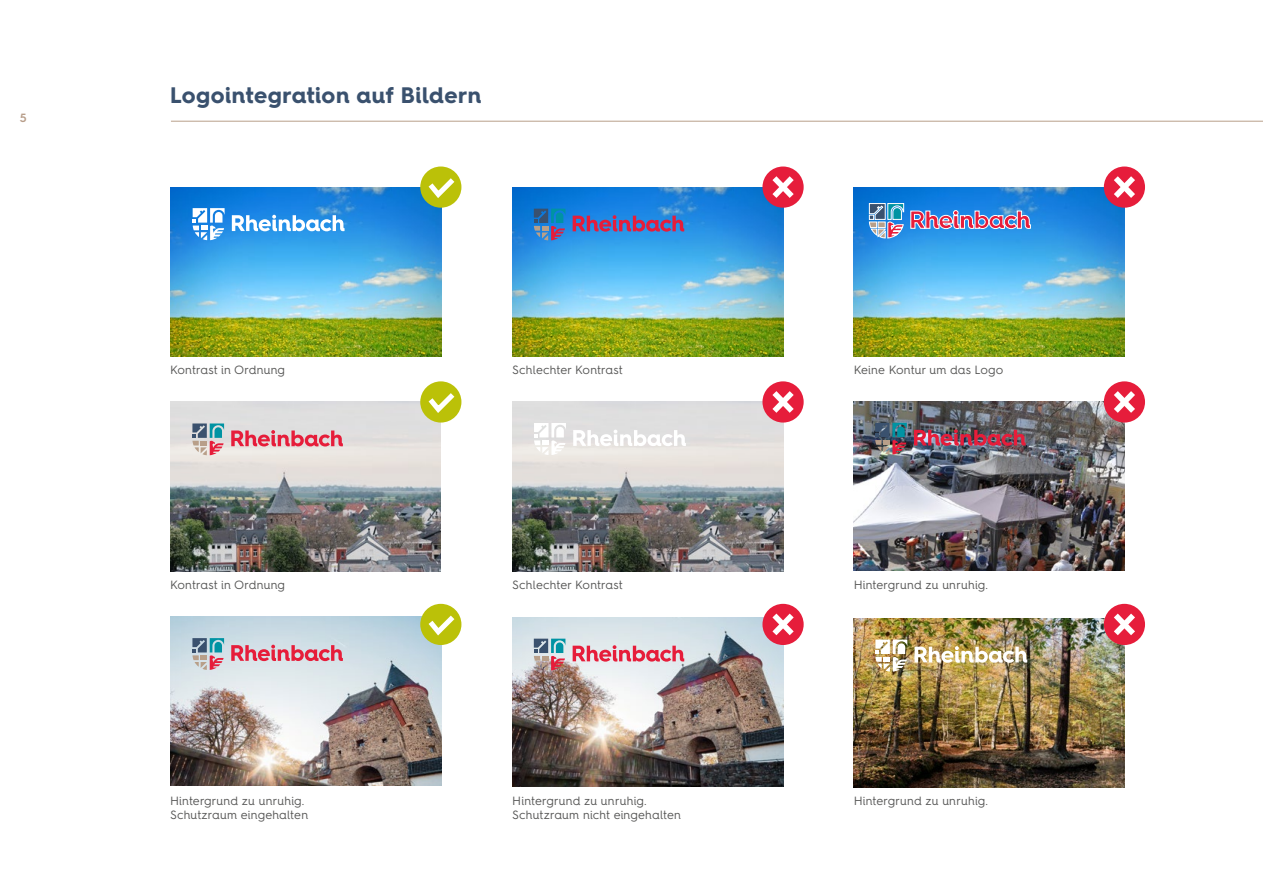
<style>
.page{position:relative;width:1263px;height:893px;background:#fff}
.page>*{position:absolute;margin:0;border:0;box-sizing:border-box;transform-origin:0 0}
.t1{font:700 22.5px "Hurme Geometric Sans 4";letter-spacing:.025em;color:#3a516e}
.t2{font:12px "Hurme Geometric Sans 4";letter-spacing:.01em;color:#565655}
.t3{font:600 12px "Hurme Geometric Sans 4";color:#b89e8a}
</style>
<div class="page">
<hr style="left:171px;top:121px;width:1092px;height:1px;background:#b89f89">
<img style="left:854px;top:401px;width:270px;height:169px">
<img style="left:512px;top:187px;width:271px;height:169px">
<img style="left:854px;top:187px;width:270px;height:169px">
<img style="left:171px;top:187px;width:271px;height:169px">
<img style="left:171px;top:617px;width:271px;height:169px">
<img style="left:512px;top:617px;width:271px;height:169px">
<img style="left:854px;top:618px;width:270px;height:170px">
<img style="left:170px;top:402px;width:271px;height:170px">
<img style="left:512px;top:402px;width:271px;height:170px">
<svg style="left:231px;top:645px;width:112px;height:16px;background:#dc8294"></svg>
<svg style="left:192px;top:638px;width:32px;height:32px"></svg>
<svg style="left:231px;top:430px;width:112px;height:16px;background:#e28290"></svg>
<svg style="left:192px;top:423px;width:32px;height:32px"></svg>
<svg style="left:573px;top:215px;width:111px;height:17px;background:#7a5a97"></svg>
<svg style="left:534px;top:209px;width:31px;height:31px"></svg>
<svg style="left:573px;top:645px;width:111px;height:17px;background:#e38d9c"></svg>
<svg style="left:534px;top:639px;width:31px;height:31px"></svg>
<img style="left:914px;top:429px;width:112px;height:17px">
<svg style="left:875px;top:423px;width:32px;height:32px"></svg>
<svg style="left:232px;top:215px;width:113px;height:16px"></svg>
<svg style="left:193px;top:208px;width:32px;height:32px"></svg>
<img style="left:914px;top:646px;width:113px;height:17px">
<svg style="left:875px;top:640px;width:32px;height:32px"></svg>
<svg style="left:573px;top:430px;width:113px;height:16px"></svg>
<svg style="left:534px;top:423px;width:32px;height:32px"></svg>
<div style="left:420px;top:166px;width:41px;height:42px;background:#bbc108;border-radius:50%"></div>
<svg style="left:423px;top:173px;width:37px;height:29px"></svg>
<div style="left:420px;top:381px;width:41px;height:42px;background:#bbc108;border-radius:50%"></div>
<svg style="left:423px;top:388px;width:37px;height:29px"></svg>
<div style="left:420px;top:604px;width:41px;height:41px;background:#bbc108;border-radius:50%"></div>
<svg style="left:423px;top:610px;width:37px;height:29px"></svg>
<svg style="left:762px;top:167px;width:42px;height:41px"></svg>
<svg style="left:767px;top:170px;width:32px;height:34px"></svg>
<svg style="left:762px;top:381px;width:42px;height:42px"></svg>
<svg style="left:767px;top:385px;width:32px;height:34px"></svg>
<div style="left:762px;top:604px;width:42px;height:41px;background:#e61d3b;border-radius:50%"></div>
<svg style="left:767px;top:608px;width:32px;height:33px"></svg>
<div style="left:1104px;top:604px;width:41px;height:41px;background:#e61d3b;border-radius:50%"></div>
<svg style="left:1108px;top:608px;width:33px;height:33px"></svg>
<svg style="left:1104px;top:381px;width:41px;height:42px"></svg>
<svg style="left:1108px;top:385px;width:33px;height:34px"></svg>
<div style="left:1104px;top:167px;width:41px;height:41px;background:#e61d3b;border-radius:50%"></div>
<svg style="left:1108px;top:170px;width:33px;height:34px"></svg>
<svg style="left:910px;top:210px;width:121px;height:19px;background:#a385b0"></svg>
<svg style="left:869px;top:203px;width:35px;height:36px"></svg>
<p class="t3" style="left:20px;top:109px;width:8px">5</p>
<p class="t1" style="left:170px;top:80px;width:313px">Logointegration auf Bildern</p>
<p class="t2" style="left:170px;top:361px;width:116px">Kontrast in Ordnung</p>
<p class="t2" style="left:512px;top:361px;width:112px">Schlechter Kontrast</p>
<p class="t2" style="left:170px;top:577px;width:116px">Kontrast in Ordnung</p>
<p class="t2" style="left:512px;top:577px;width:112px">Schlechter Kontrast</p>
<p class="t2" style="left:170px;top:792px;width:136px">Hintergrund zu unruhig.</p>
<p class="t2" style="left:170px;top:807px;width:140px">Schutzraum eingehalten</p>
<p class="t2" style="left:512px;top:792px;width:136px">Hintergrund zu unruhig.</p>
<p class="t2" style="left:512px;top:807px;width:170px">Schutzraum nicht eingehalten</p>
<p class="t2" style="left:854px;top:361px;width:151px">Keine Kontur um das Logo</p>
<p class="t2" style="left:854px;top:577px;width:136px">Hintergrund zu unruhig.</p>
<p class="t2" style="left:854px;top:792px;width:136px">Hintergrund zu unruhig.</p>
</div>
